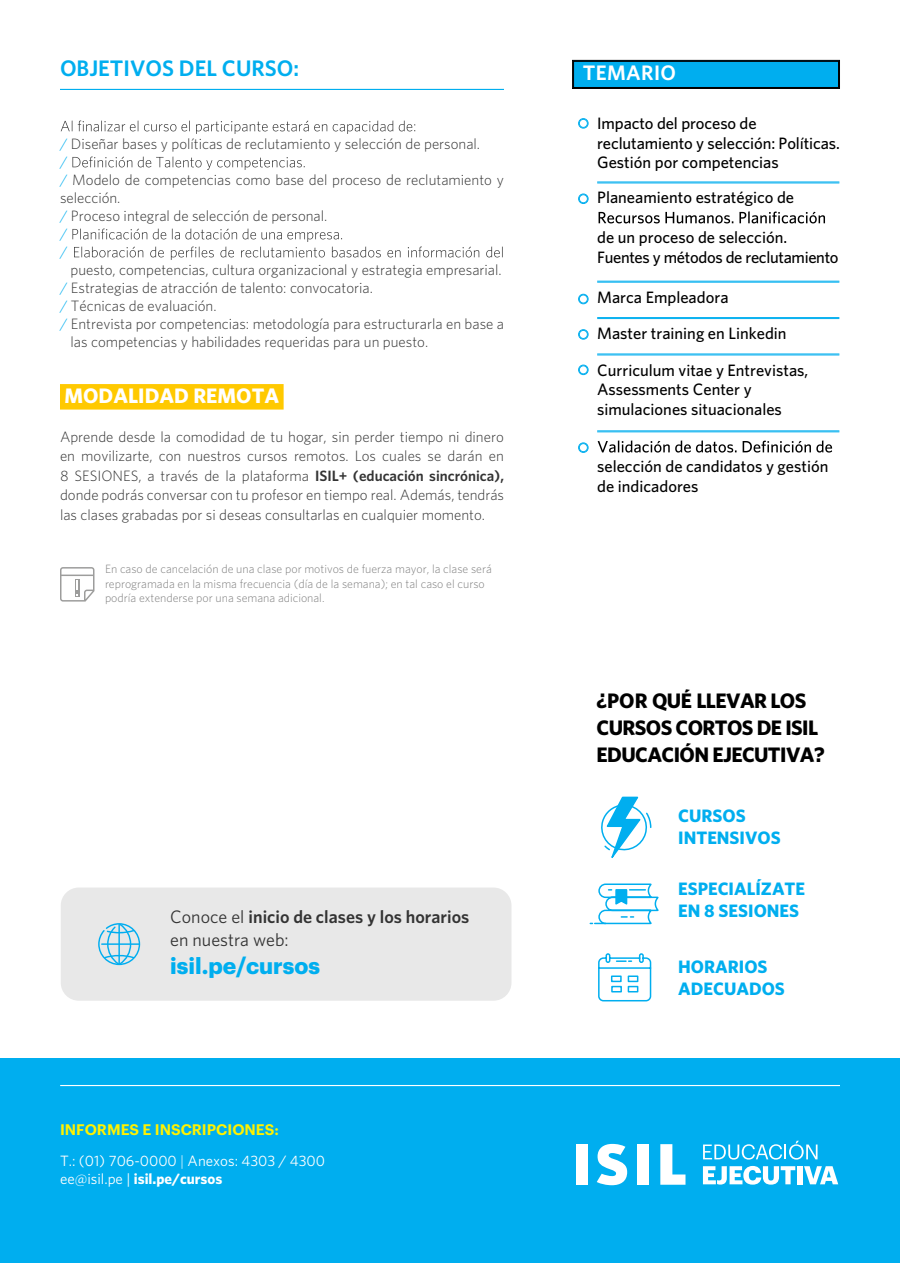
<style>
.page{position:relative;width:900px;height:1263px;background:#fff}
.page>*{position:absolute;margin:0;border:0;box-sizing:border-box;transform-origin:0 0}
.t1{font:600 22.5px "Whitney";color:#00aeef}
.t2{font:700 22.5px "Graphik";color:#00aeef}
.t3{font:700 21px/27px "Whitney";letter-spacing:-.03em;color:#000}
.t4{font:700 21px "Whitney";color:#fff}
.t5{font:600 21px "Whitney";letter-spacing:.02em;color:#fff}
.t6{font:700 18px/21.6px "Whitney";color:#00aeef}
.t7{font:600 18px/22.5px "Whitney";color:#333}
.t8{font:500 16.5px/19.8px "Whitney";color:#000}
.t9{font:500 16.5px/19.8px "Whitney";letter-spacing:-.02em;color:#000}
.t10{font:300 15px/18px "Whitney";color:#333}
.t11{font:15px/18px "Whitney";color:#fff}
.t12{font:600 15px "Graphik";color:#fff200}
.t13{font:300 12px/14.4px "Whitney";color:#808080}
.s1{color:#00aeef}
.s2{font-weight:600}
.s3{font-weight:400}
.s4{font-weight:300}
.s5{font-weight:700}
</style>
<div class="page">
<hr style="left:60px;top:89px;width:444px;height:1px;background:#00aeef">
<div style="left:60px;top:384px;width:224px;height:26px;background:#ffc900"></div>
<svg style="left:61px;top:121px;width:354px;height:13px"></svg>
<svg style="left:72px;top:157px;width:233px;height:13px"></svg>
<svg style="left:72px;top:229px;width:431px;height:31px"></svg>
<svg style="left:60px;top:567px;width:34px;height:35px"></svg>
<svg style="left:599px;top:211px;width:226px;height:12px"></svg>
<svg style="left:598px;top:440px;width:234px;height:13px"></svg>
<hr style="left:597px;top:182px;width:242px;height:1px;background:#00aeef">
<hr style="left:597px;top:183px;width:242px;height:1px;background:#00aeef">
<hr style="left:597px;top:354px;width:242px;height:1px;background:#00aeef">
<hr style="left:597px;top:355px;width:242px;height:1px;background:#00aeef">
<hr style="left:597px;top:430px;width:242px;height:1px;background:#00aeef">
<hr style="left:597px;top:432px;width:242px;height:1px;background:#00aeef">
<hr style="left:597px;top:317px;width:242px;height:1px;background:#00aeef">
<hr style="left:597px;top:318px;width:242px;height:1px;background:#00aeef">
<hr style="left:597px;top:281px;width:242px;height:1px;background:#00aeef">
<hr style="left:597px;top:282px;width:242px;height:1px;background:#00aeef">
<svg style="left:572px;top:60px;width:268px;height:29px;background:#009fda"></svg>
<div style="left:573px;top:61px;width:266px;height:27px;border:1px solid #000"></div>
<div style="left:578px;top:118px;width:10px;height:10px;border:1px solid #00aeef;border-radius:50%"></div>
<div style="left:579px;top:119px;width:8px;height:8px;border:1px solid #00aeef;border-radius:50%"></div>
<div style="left:578px;top:194px;width:10px;height:10px;border:1px solid #00aeef;border-radius:50%"></div>
<div style="left:579px;top:195px;width:8px;height:8px;border:1px solid #00aeef;border-radius:50%"></div>
<div style="left:578px;top:294px;width:10px;height:10px;border:1px solid #00aeef;border-radius:50%"></div>
<div style="left:579px;top:295px;width:8px;height:8px;border:1px solid #00aeef;border-radius:50%"></div>
<div style="left:578px;top:329px;width:10px;height:10px;border:1px solid #00aeef;border-radius:50%"></div>
<div style="left:579px;top:330px;width:8px;height:9px;border:1px solid #00aeef;border-radius:50%"></div>
<div style="left:578px;top:365px;width:10px;height:10px;border:1px solid #00aeef;border-radius:50%"></div>
<div style="left:579px;top:366px;width:8px;height:8px;border:1px solid #00aeef;border-radius:50%"></div>
<div style="left:578px;top:443px;width:10px;height:10px;border:1px solid #00aeef;border-radius:50%"></div>
<div style="left:579px;top:443px;width:8px;height:9px;border:1px solid #00aeef;border-radius:50%"></div>
<div style="left:61px;top:887px;width:451px;height:114px;background:#e8e8e8;border-radius:18px"></div>
<svg style="left:98px;top:923px;width:42px;height:42px"></svg>
<svg style="left:598px;top:953px;width:54px;height:49px"></svg>
<svg style="left:589px;top:883px;width:70px;height:42px"></svg>
<svg style="left:601px;top:796px;width:51px;height:62px"></svg>
<div style="left:0;top:1059px;width:900px;height:204px;background:#00aeef"></div>
<hr style="left:60px;top:1085px;width:780px;height:1px;background:#fff">
<svg style="left:597px;top:1144px;width:30px;height:41px"></svg>
<svg style="left:660px;top:1144px;width:26px;height:41px"></svg>
<svg style="left:703px;top:1141px;width:115px;height:18px"></svg>
<svg style="left:703px;top:1166px;width:92px;height:18px"></svg>
<div style="left:797px;top:1166px;width:5px;height:18px;background:#fff"></div>
<svg style="left:804px;top:1166px;width:34px;height:18px"></svg>
<div style="left:637px;top:1144px;width:12px;height:41px;background:#fff"></div>
<div style="left:576px;top:1144px;width:12px;height:41px;background:#fff"></div>
<h1 class="t1" style="left:60px;top:55px;width:241px">OBJETIVOS DEL CURSO:</h1>
<p class="t10" style="left:60px;top:135px;width:445px"><span class="s1">/</span> Diseñar bases y políticas de reclutamiento y selección de personal.<br><span class="s1">/<br>/</span> Modelo de competencias como base del proceso de reclutamiento y selección.<br><span class="s1">/</span> Proceso integral de selección de personal.<br><span class="s1">/<br>/</span></p>
<p class="t10" style="left:70px;top:261px;width:433px">puesto, competencias, cultura organizacional y estrategia empresarial.</p>
<p class="t10" style="left:60px;top:279px;width:314px"><span class="s1">/</span> Estrategias de atracción de talento: convocatoria.</p>
<p class="t10" style="left:60px;top:297px;width:158px"><span class="s1">/</span> Técnicas de evaluación.</p>
<p class="t10" style="left:60px;top:315px;width:446px"><span class="s1">/</span> Entrevista por competencias: metodología para estructurarla en base a</p>
<p class="t10" style="left:71px;top:333px;width:359px">las competencias y habilidades requeridas para un puesto.</p>
<h2 class="t4" style="left:64px;top:383px;width:216px">MODALIDAD REMOTA</h2>
<p class="t10" style="left:60px;top:427px;width:446px;line-height:19.5px;text-align:justify">Aprende desde la comodidad de tu hogar, sin perder tiempo ni dinero en movilizarte, con nuestros cursos remotos. Los cuales se darán en 8 SESIONES, a través de la plataforma <span class="s2">ISIL+ (educación sincrónica), </span>donde podrás conversar con tu profesor en tiempo real. Además, tendrás las clases grabadas por si deseas consultarlas en cualquier momento.</p>
<p class="t13" style="left:105px;top:562px;width:388px">En caso de cancelación de una clase por motivos de fuerza mayor, la clase será reprogramada en la misma frecuencia (día de la semana); en tal caso el curso podría extenderse por una semana adicional.</p>
<p class="t7" style="left:170px;top:905px;width:301px"><span class="s3">Conoce el</span> inicio de clases y los horarios <span class="s3">en nuestra web:</span></p>
<h1 class="t2" style="left:170px;top:949px;width:151px">isil.pe/cursos</h1>
<p class="t12" style="left:60px;top:1118px;width:220px">INFORMES E INSCRIPCIONES:</p>
<p class="t11" style="left:60px;top:1151px;width:267px">T.: (01) 706-0000 <span class="s4">|</span> Anexos: 4303 / 4300 ee@isil.pe | <span class="s5">isil.pe/cursos</span></p>
<h2 class="t5" style="left:583px;top:60px;width:95px">TEMARIO</h2>
<p class="t8" style="left:597px;top:113px;width:244px">Impacto del proceso de reclutamiento y selección: Políticas.<br>Gestión por competencias</p>
<p class="t8" style="left:597px;top:187px;width:199px">Planeamiento estratégico de</p>
<p class="t9" style="left:597px;top:227px;width:243px">de un proceso de selección.<br>Fuentes y métodos de reclutamiento</p>
<p class="t8" style="left:597px;top:287px;width:133px">Marca Empleadora</p>
<p class="t8" style="left:597px;top:323px;width:191px">Master training en Linkedin</p>
<p class="t8" style="left:597px;top:359px;width:213px">Curriculum vitae y Entrevistas,<br>Assessments Center y simulaciones situacionales</p>
<p class="t8" style="left:597px;top:456px;width:233px">selección de candidatos y gestión de indicadores</p>
<h2 class="t3" style="left:597px;top:687px;width:230px">¿POR QUÉ LLEVAR LOS<br>CURSOS CORTOS DE ISIL<br>EDUCACIÓN EJECUTIVA?</h2>
<p class="t6" style="left:678px;top:805px;width:104px">CURSOS<br>INTENSIVOS</p>
<p class="t6" style="left:678px;top:878px;width:129px">ESPECIALÍZATE<br>EN 8 SESIONES</p>
<p class="t6" style="left:678px;top:955px;width:108px">HORARIOS<br>ADECUADOS</p>
</div>
